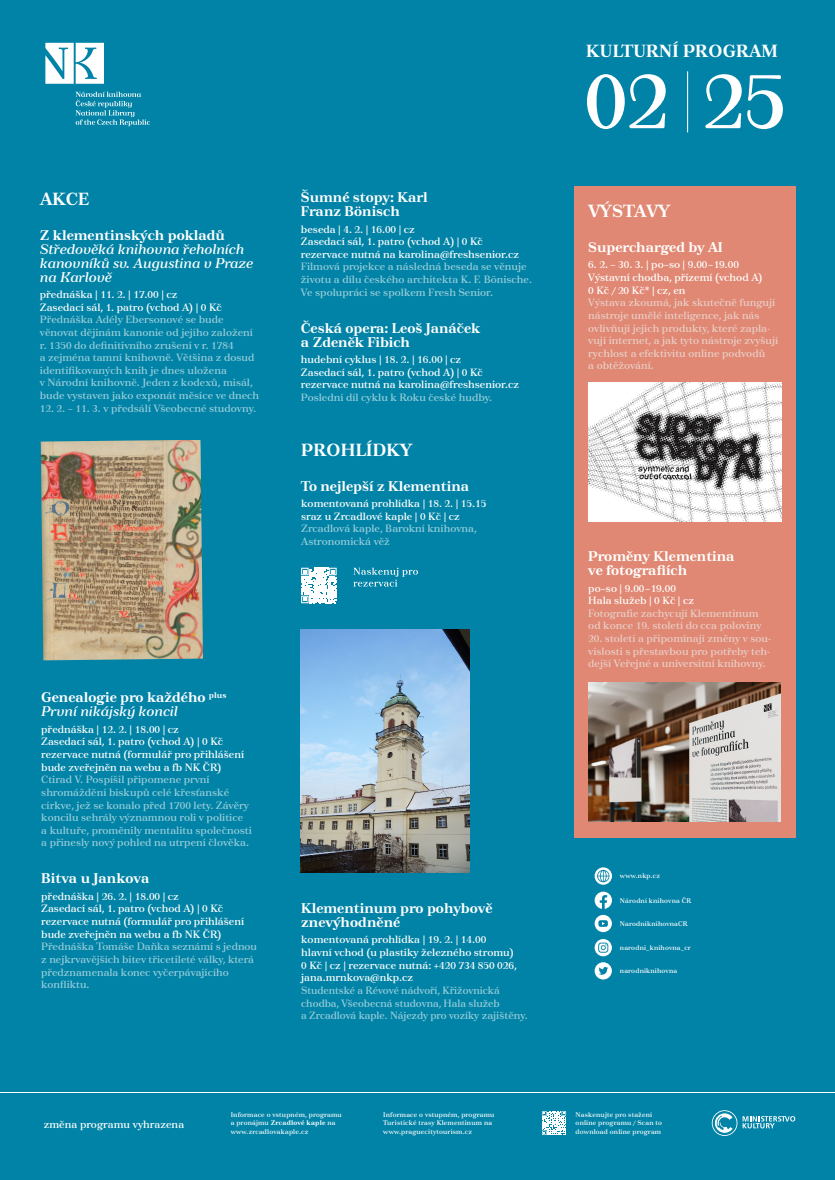
<style>
.page{position:relative;width:835px;height:1180px;background:#fff}
.page>*{position:absolute;margin:0;border:0;box-sizing:border-box;transform-origin:0 0}
.t1{font:80.5px "Tusar Text";color:#fff}
.t2{font:700 17.5px "Tusar Text";letter-spacing:.015em;color:#fff}
.t3{font:700 14px/14px "Tusar Text";color:#fff}
.t4{font:italic 14px/14px "Tusar Text";color:#fff}
.t5{font:10.57px/12.7px "Tusar Text";color:#fff}
.t6{font:10.5px/12.6px "Tusar Text";color:rgb(255 255 255/.6)}
.t7{font:10.5px/12.6px "Tusar Text";color:rgb(237 237 237/.7)}
.t8{font:10.5px/12.6px "Tusar Text";color:#fff}
.t9{font:6.72px/8px "Tusar Text";letter-spacing:.025em;color:#fff}
.s1{font-weight:400;font-style:italic}
.s2{font-size:10.57px}
.s3{font-weight:700}
</style>
<div class="page">
<div style="left:0;top:0;width:834px;height:1180px;background:#0083a6"></div>
<svg style="left:711px;top:1110px;width:84px;height:26px"></svg>
<svg style="left:542px;top:1111px;width:25px;height:25px"></svg>
<hr style="left:0;top:1092px;width:834px;height:1px;background:#fff">
<svg style="left:594px;top:891px;width:18px;height:18px"></svg>
<svg style="left:594px;top:915px;width:17px;height:17px"></svg>
<svg style="left:594px;top:939px;width:17px;height:17px"></svg>
<svg style="left:594px;top:962px;width:17px;height:17px"></svg>
<svg style="left:594px;top:867px;width:18px;height:17px"></svg>
<svg style="left:45px;top:43px;width:59px;height:41px;background:#cde6ed"></svg>
<svg style="left:76px;top:92px;width:74px;height:34px"></svg>
<hr style="left:687px;top:71px;width:1px;height:61px;background:#fff">
<div style="left:574px;top:186px;width:221px;height:652px;background:#e08873"></div>
<svg style="left:353px;top:568px;width:65px;height:18px"></svg>
<svg style="left:301px;top:568px;width:35px;height:35px"></svg>
<img style="left:588px;top:382px;width:193px;height:140px">
<img style="left:588px;top:682px;width:192px;height:140px">
<img style="left:41px;top:440px;width:162px;height:220px">
<img style="left:301px;top:629px;width:168px;height:243px">
<h2 class="t2" style="left:586px;top:41px;width:193px">KULTURNÍ PROGRAM</h2>
<h2 class="t2" style="left:40px;top:189px;width:51px">AKCE</h2>
<h3 class="t3" style="left:40px;top:229px;width:187px">Z klementinských pokladů</h3>
<h3 class="t4" style="left:40px;top:243px;width:215px">Středověká knihovna řeholních kanovníků sv. Augustina v Praze na Karlově</h3>
<p class="t5" style="left:40px;top:288px;width:183px">přednáška | 11. 2. | 17.00 | cz<br>Zasedací sál, 1. patro (vchod A) | 0 Kč</p>
<p class="t6" style="left:40px;top:314px;width:221px">Přednáška Adély Ebersonové se bude věnovat dějinám kanonie od jejího založení r. 1350 do definitivního zrušení v r. 1784<br>a zejména tamní knihovně. Většina z dosud identifikovaných knih je dnes uložena<br>v Národní knihovně. Jeden z kodexů, misál, bude vystaven jako exponát měsíce ve dnech</p>
<p class="t6" style="left:40px;top:402px;width:218px">12. 2. – 11. 3. v předsálí Všeobecné studovny.</p>
<h3 class="t3" style="left:301px;top:191px;width:128px">Šumné stopy: Karl<br>Franz Bönisch</h3>
<p class="t5" style="left:301px;top:223px;width:219px">beseda | 4. 2. | 16.00 | cz<br>Zasedací sál, 1. patro (vchod A) | 0 Kč rezervace nutná na karolina@freshsenior.cz</p>
<p class="t6" style="left:301px;top:261px;width:232px">Filmová projekce a následná beseda se věnuje životu a dílu českého architekta K. F. Bönische.<br>Ve spolupráci se spolkem Fresh Senior.</p>
<h3 class="t3" style="left:301px;top:321px;width:181px">Česká opera: Leoš Janáček a Zdeněk Fibich</h3>
<p class="t5" style="left:301px;top:353px;width:219px">hudební cyklus | 18. 2. | 16.00 | cz<br>Zasedací sál, 1. patro (vchod A) | 0 Kč rezervace nutná na karolina@freshsenior.cz</p>
<p class="t6" style="left:301px;top:391px;width:193px">Poslední díl cyklu k Roku české hudby.</p>
<h2 class="t2" style="left:301px;top:440px;width:112px">PROHLÍDKY</h2>
<h3 class="t3" style="left:301px;top:479px;width:169px">To nejlepší z Klementina</h3>
<p class="t8" style="left:301px;top:497px;width:186px">komentovaná prohlídka | 18. 2. | 15.15 sraz u Zrcadlové kaple | 0 Kč | cz</p>
<p class="t6" style="left:301px;top:522px;width:177px">Zrcadlová kaple, Barokní knihovna,<br>Astronomická věž</p>
<h3 class="t3" style="left:41px;top:691px;width:186px">Genealogie pro každého <sup>plus<br></sup><span class="s1">První nikájský koncil</span></h3>
<p class="t5" style="left:41px;top:723px;width:204px">přednáška | 12. 2. | 18.00 | cz<br>Zasedací sál, 1. patro (vchod A) | 0 Kč rezervace nutná (formulář pro přihlášení bude zveřejněn na webu a fb NK ČR)</p>
<p class="t6" style="left:41px;top:774px;width:212px">Ctirad V. Pospíšil připomene první shromáždění biskupů celé křesťanské církve, jež se konalo před 1700 lety. Závěry koncilu sehrály významnou roli v politice<br>a kultuře, proměnily mentalitu společnosti a přinesly nový pohled na utrpení člověka.</p>
<h3 class="t3" style="left:41px;top:872px;width:110px">Bitva u Jankova</h3>
<p class="t5" style="left:41px;top:890px;width:204px">přednáška | 26. 2. | 18.00 | cz<br>Zasedací sál, 1. patro (vchod A) | 0 Kč rezervace nutná (formulář pro přihlášení bude zveřejněn na webu a fb NK ČR)</p>
<p class="t6" style="left:41px;top:940px;width:217px">Přednáška Tomáše Daňka seznámí s jednou z nejkrvavějších bitev třicetileté války, která předznamenala konec vyčerpávajícího konfliktu.</p>
<h3 class="t3" style="left:301px;top:902px;width:193px">Klementinum pro pohybově znevýhodněné</h3>
<p class="t8" style="left:301px;top:934px;width:217px">komentovaná prohlídka | 19. 2. | 14.00 hlavní vchod (u plastiky železného stromu)<br>0 Kč | cz | rezervace nutná: +420 734 850 026, jana.mrnkova@nkp.cz</p>
<p class="t6" style="left:301px;top:984px;width:228px">Studentské a Révové nádvoří, Křižovnická chodba, Všeobecná studovna, Hala služeb<br>a Zrcadlová kaple. Nájezdy pro vozíky zajištěny.</p>
<h1 class="t1" style="left:584px;top:55px;width:203px">02 25</h1>
<h2 class="t2" style="left:588px;top:201px;width:83px">VÝSTAVY</h2>
<h3 class="t3" style="left:588px;top:241px;width:136px">Supercharged by AI</h3>
<p class="t8" style="left:588px;top:259px;width:176px">6. 2. – 30. 3. | po–so | 9.00 – 19.00<br>Výstavní chodba, přízemí <span class="s2">(vchod A)<br></span>0 Kč / 20 Kč* | cz, en</p>
<p class="t7" style="left:588px;top:297px;width:191px">Výstava zkoumá, jak skutečně fungují nástroje umělé inteligence, jak nás ovlivňují jejich produkty, které zapla&shy;vují internet, a jak tyto nástroje zvyšují rychlost a efektivitu online podvodů<br>a obtěžování.</p>
<h3 class="t3" style="left:588px;top:550px;width:148px">Proměny Klementina ve fotografiích</h3>
<p class="t8" style="left:588px;top:582px;width:107px">po–so | 9.00 – 19.00<br>Hala služeb | 0 Kč | cz</p>
<p class="t7" style="left:588px;top:607px;width:175px">Fotografie zachycují Klementinum od konce 19. století do cca poloviny</p>
<p class="t7" style="left:588px;top:632px;width:184px;text-align:justify">20. století a připomínají změny v sou&shy;vislosti s přestavbou pro potřeby teh&shy;dejší Veřejné a universitní knihovny.</p>
<p class="t9" style="left:620px;top:872px;width:42px">www.nkp.cz</p>
<p class="t9" style="left:620px;top:896px;width:73px">Národní knihovna ČR</p>
<p class="t9" style="left:619px;top:919px;width:69px">NarodniknihovnaCR</p>
<p class="t9" style="left:619px;top:944px;width:72px">narodni_knihovna_cr</p>
<p class="t9" style="left:619px;top:967px;width:59px">narodniknihovna</p>
<p class="t8" style="left:44px;top:1118px;width:142px">změna programu vyhrazena</p>
<p class="t9" style="left:231px;top:1111px;width:113px">Informace o vstupném, programu a pronájmu <span class="s3">Zrcadlové kaple</span> na www.zrcadlovakaple.cz</p>
<p class="t9" style="left:383px;top:1111px;width:113px">Informace o vstupném, programu<br>Turistické trasy Klementinum na www.praguecitytourism.cz</p>
<p class="t9" style="left:575px;top:1111px;width:88px">Naskenujte pro stažení online programu / Scan to download online program</p>
</div>
